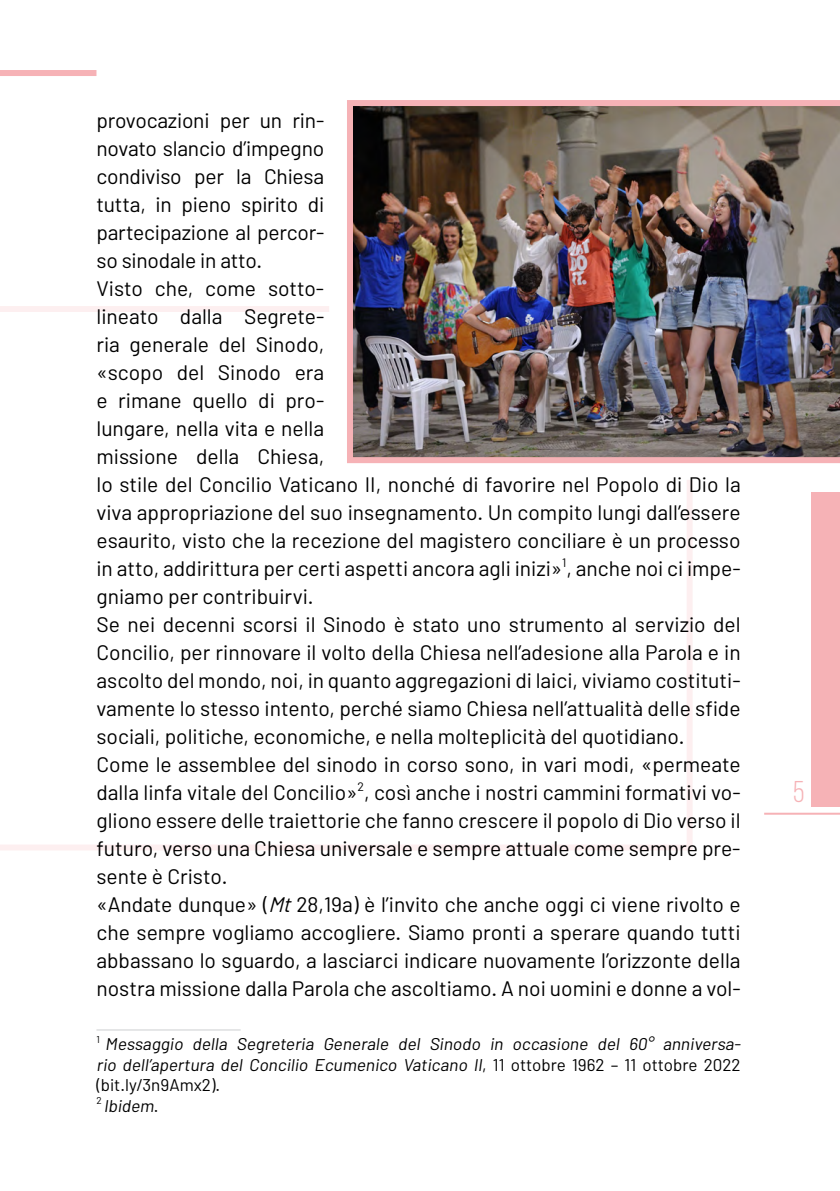
<style>
.page{position:relative;width:840px;height:1191px;background:#fff}
.page>*{position:absolute;margin:0;border:0;box-sizing:border-box;transform-origin:0 0}
.t1{font:30px "Bebas Neue";color:#f6b2b6}
.t2{font:21px/28px "Barlow";color:#000}
.t3{font:17px/20.4px "Barlow";letter-spacing:-.005em;color:#000}
.t4{font:10px "Barlow";color:#000}
.s1{font-style:italic}
</style>
<div class="page">
<div style="left:810px;top:492px;width:29px;height:314px;background:#f6b2b6"></div>
<hr style="left:763px;top:812px;width:76px;height:2px;background:#f6b2b6">
<div style="left:0;top:70px;width:96px;height:6px;background:#f6b2b6"></div>
<svg style="left:0;top:306px;width:694px;height:544px"></svg>
<img style="left:347px;top:100px;width:492px;height:363px">
<hr style="left:96px;top:1029px;width:144px;height:1px;background:#dfe0e2">
<p class="t2" style="left:96px;top:106px;width:645px">provocazioni per un rin-<br>novato slancio d’impegno<br>condiviso per la Chiesa<br>tutta, in pieno spirito di<br>partecipazione al percor-<br>so sinodale in atto.<br>Visto che, come sotto-<br>lineato dalla Segrete-<br>ria generale del Sinodo,<br>«scopo del Sinodo era<br>e rimane quello di pro-<br>lungare, nella vita e nella<br>missione della Chiesa,<br>lo stile del Concilio Vaticano II, nonché di favorire nel Popolo di Dio la viva appropriazione del suo insegnamento. Un compito lungi dall’essere esaurito, visto che la recezione del magistero conciliare è un processo in atto, addirittura per certi aspetti ancora agli inizi»<sup>1</sup>, anche noi ci impe&shy;gniamo per contribuirvi.<br>Se nei decenni scorsi il Sinodo è stato uno strumento al servizio del Concilio, per rinnovare il volto della Chiesa nell’adesione alla Parola e in ascolto del mondo, noi, in quanto aggregazioni di laici, viviamo costituti&shy;vamente lo stesso intento, perché siamo Chiesa nell’attualità delle sfide sociali, politiche, economiche, e nella molteplicità del quotidiano.<br>Come le assemblee del sinodo in corso sono, in vari modi, «permeate dalla linfa vitale del Concilio»<sup>2</sup>, così anche i nostri cammini formativi vo&shy;gliono essere delle traiettorie che fanno crescere il popolo di Dio verso il futuro, verso una Chiesa universale e sempre attuale come sempre pre&shy;sente è Cristo.<br>«Andate dunque» (<span class="s1">Mt</span> 28,19a) è l’invito che anche oggi ci viene rivolto e che sempre vogliamo accogliere. Siamo pronti a sperare quando tutti abbassano lo sguardo, a lasciarci indicare nuovamente l’orizzonte della nostra missione dalla Parola che ascoltiamo. A noi uomini e donne a vol-</p>
<p class="t4" style="left:96px;top:1033px;width:5px">1</p>
<p class="t3" style="left:96px;top:1033px;width:648px;text-indent:9px">Messaggio della Segreteria Generale del Sinodo in occasione del 60° anniversa&shy;rio dell’apertura del Concilio Ecumenico Vaticano II, 1 1 otto b re 1 9 6 2 – 1 1 otto b re 2 0 2 2 (bit.ly/3n9Amx2).</p>
<p class="t4" style="left:96px;top:1094px;width:7px">2</p>
<p class="t3" style="left:104px;top:1094px;width:56px">Ibidem.</p>
<h1 class="t1" style="left:792px;top:775px;width:13px">5</h1>
</div>
